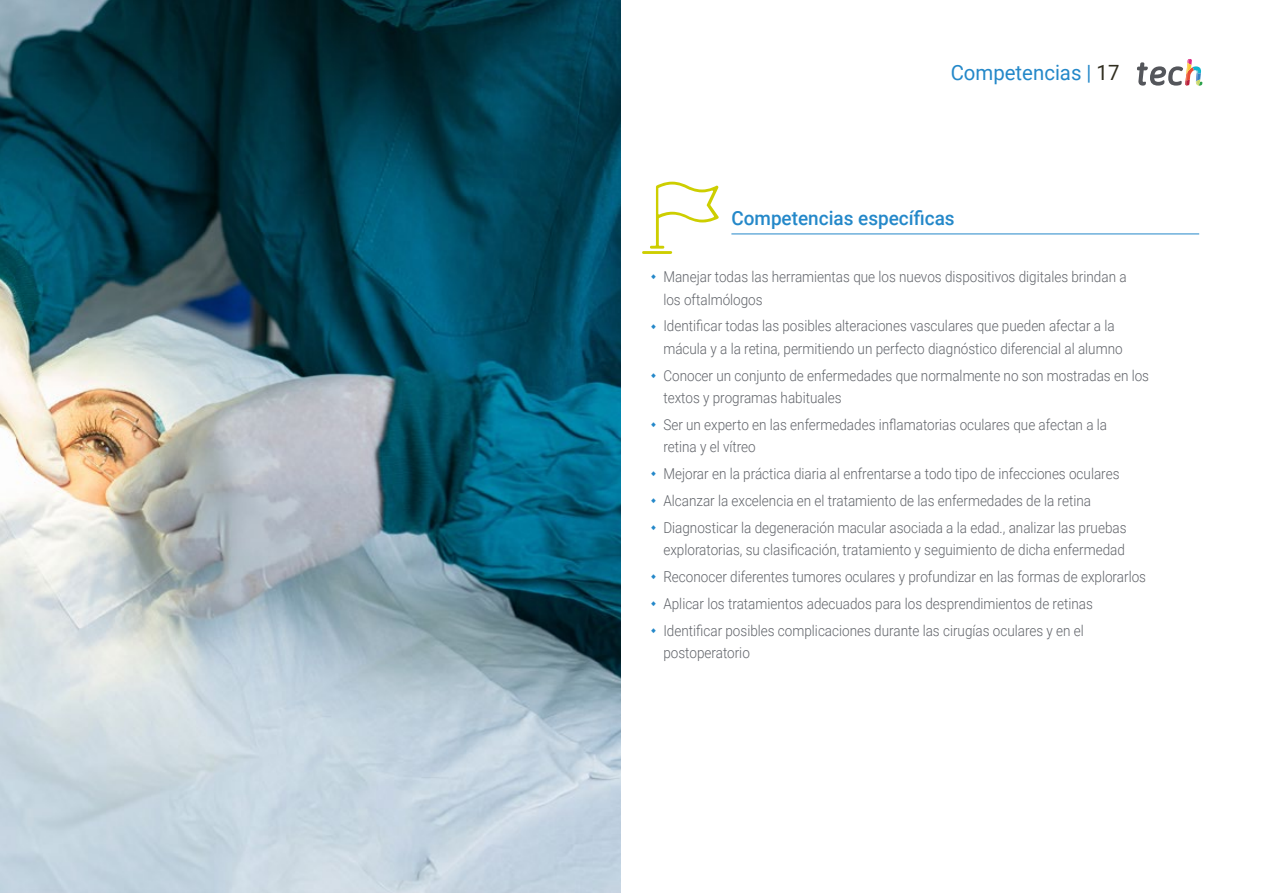
<style>
.page{position:relative;width:1263px;height:893px;background:#fff}
.page>*{position:absolute;margin:0;border:0;box-sizing:border-box;transform-origin:0 0}
.t1{font:21px "Roboto";color:#2488c9}
.t2{font:500 19.5px "Roboto";color:#2488c9}
.t3{font:300 15px/26.7px "Roboto";color:#61646a;scale:.9 1}
.s1{color:#312e20}
</style>
<div class="page">
<img style="left:0;top:0;width:621px;height:893px">
<hr style="left:731px;top:234px;width:468px;height:1px;background:#2488c9">
<hr style="left:642px;top:251px;width:30px;height:3px;background:#cdce00">
<svg style="left:650px;top:182px;width:69px;height:67px"></svg>
<svg style="left:1137px;top:59px;width:65px;height:27px"></svg>
<h1 class="t1" style="left:951px;top:57px;width:170px">Competencias | <span class="s1">17</span></h1>
<h2 class="t2" style="left:731px;top:205px;width:225px">Competencias específicas</h2>
<p class="t3" style="left:663px;top:265px;width:516px;line-height:22.5px">Manejar todas las herramientas que los nuevos dispositivos digitales brindan a los oftalmólogos</p>
<p class="t3" style="left:663px;top:314px;width:512px;line-height:22.5px">Identificar todas las posibles alteraciones vasculares que pueden afectar a la mácula y a la retina, permitiendo un perfecto diagnóstico diferencial al alumno</p>
<p class="t3" style="left:663px;top:364px;width:541px;line-height:22.5px">Conocer un conjunto de enfermedades que normalmente no son mostradas en los textos y programas habituales</p>
<p class="t3" style="left:663px;top:413px;width:494px;line-height:22.5px">Ser un experto en las enfermedades inflamatorias oculares que afectan a la retina y el vítreo</p>
<p class="t3" style="left:663px;top:460px;width:516px">Mejorar en la práctica diaria al enfrentarse a todo tipo de infecciones oculares<br>Alcanzar la excelencia en el tratamiento de las enfermedades de la retina<br>Diagnosticar la degeneración macular asociada a la edad., analizar las pruebas</p>
<p class="t3" style="left:663px;top:536px;width:538px">exploratorias, su clasificación, tratamiento y seguimiento de dicha enfermedad Reconocer diferentes tumores oculares y profundizar en las formas de explorarlos Aplicar los tratamientos adecuados para los desprendimientos de retinas Identificar posibles complicaciones durante las cirugías oculares y en el</p>
<p class="t3" style="left:663px;top:639px;width:98px">postoperatorio</p>
</div>
